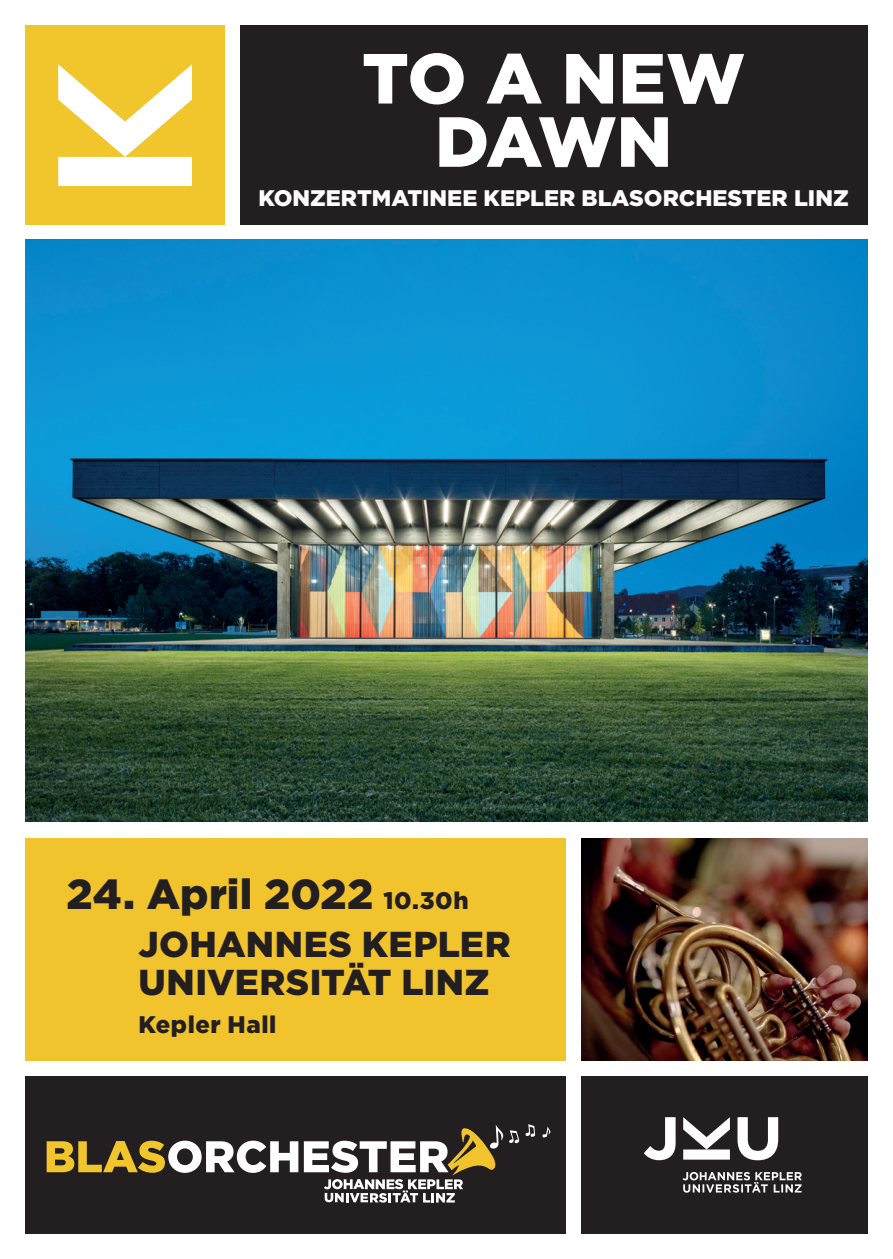
<style>
.page{position:relative;width:893px;height:1259px;background:#fff}
.page>*{position:absolute;margin:0;border:0;box-sizing:border-box;transform-origin:0 0}
.t1{font:900 70.8px/63.3px "Gotham";letter-spacing:-.01em;color:#fff;text-align:center}
.t2{font:900 42px "Gotham";letter-spacing:.005em;color:#231f20}
.t3{font:900 36px/38.1px "Gotham";letter-spacing:.01em;color:#231f20}
.t4{font:900 24px "Gotham";letter-spacing:.025em;color:#231f20}
.t5{font:900 22.5px "Gotham";color:#fff}
.s1{font-size:24px}
</style>
<div class="page">
<div style="left:581px;top:1076px;width:286px;height:157px;background:#231f20"></div>
<svg style="left:644px;top:1117px;width:158px;height:75px"></svg>
<img style="left:26px;top:240px;width:841px;height:582px">
<div style="left:26px;top:26px;width:199px;height:199px;background:#f1c52c"></div>
<svg style="left:58px;top:64px;width:134px;height:122px"></svg>
<div style="left:26px;top:838px;width:540px;height:223px;background:#f1c32d"></div>
<div style="left:26px;top:1076px;width:540px;height:157px;background:#231f20"></div>
<svg style="left:542px;top:1126px;width:9px;height:12px"></svg>
<svg style="left:47px;top:1140px;width:251px;height:33px"></svg>
<svg style="left:304px;top:1124px;width:231px;height:78px"></svg>
<div style="left:240px;top:26px;width:627px;height:199px;background:#231f20"></div>
<img style="left:581px;top:838px;width:286px;height:223px">
<p class="t1" style="left:362px;top:46px;width:385px">TO A NEW<br>DAWN</p>
<p class="t5" style="left:259px;top:183px;width:592px">KONZERTMATINEE KEPLER BLASORCHESTER LINZ</p>
<p class="t2" style="left:67px;top:865px;width:404px">24. April 2022 <span class="s1">10.30h</span></p>
<p class="t3" style="left:139px;top:925px;width:373px">JOHANNES KEPLER<br>UNIVERSITÄT LINZ</p>
<p class="t4" style="left:139px;top:1008px;width:139px">Kepler Hall</p>
</div>
